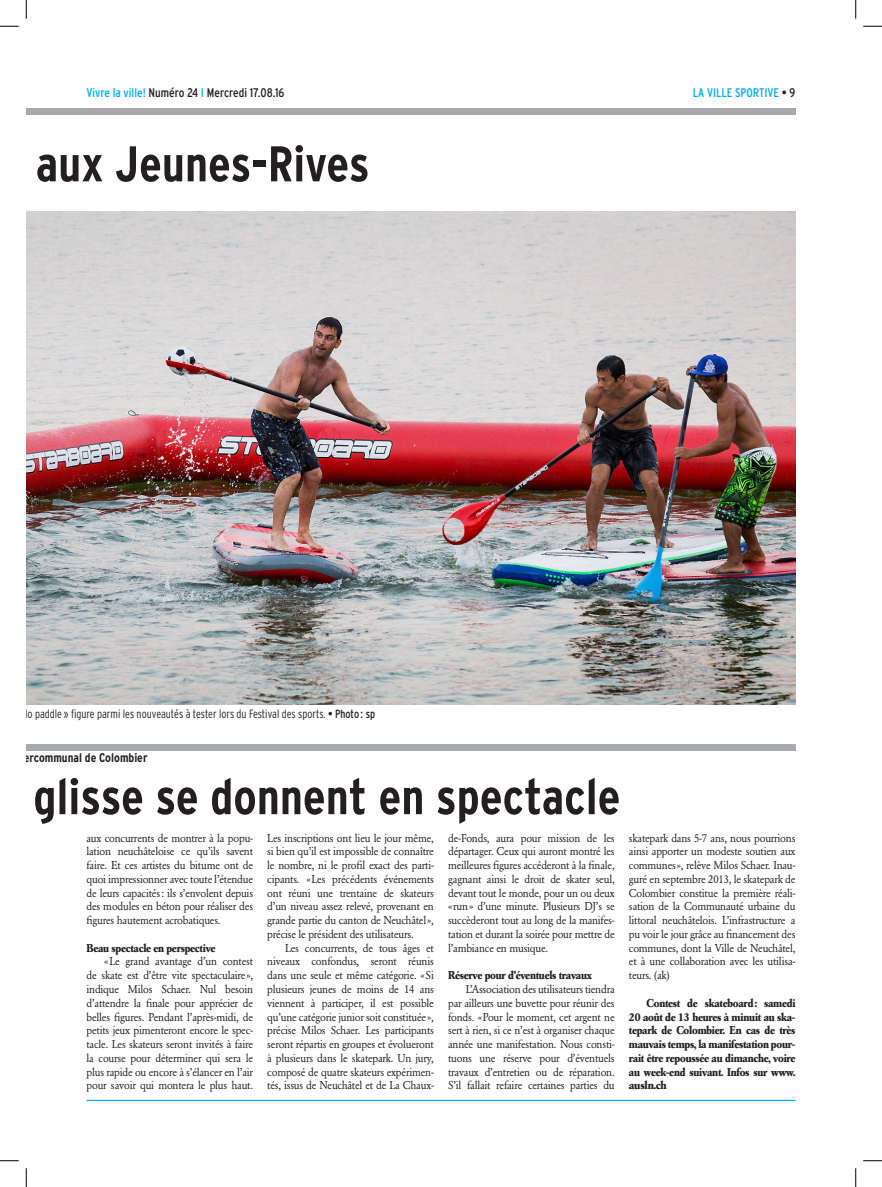
<style>
.page{position:relative;width:882px;height:1187px;background:#fff}
.page>*{position:absolute;margin:0;border:0;box-sizing:border-box;transform-origin:0 0}
.t1{font:700 condensed 50px "Interstate";color:#231f20}
.t2{font:condensed 12.5px "Interstate";color:#231f20}
.t3{font:700 condensed 12.5px "Interstate";color:#231f20}
.t4{font:condensed 12.5px "Interstate";color:#00aeef}
.t5{font:300 condensed 11.88px "Interstate";color:#231f20;scale:.95 1}
.t6{font:11.25px/13.8px "Garamond BE";letter-spacing:-.02em;color:#231f20;text-align:justify;scale:.95 1}
.t7{font:700 11.25px/13.8px "Garamond BE";letter-spacing:-.02em;color:#231f20;text-align:justify;scale:.95 1}
.s1{color:#00aeef}
.s2{color:#231f20}
.s3{font-weight:400}
</style>
<div class="page">
<hr style="left:86px;top:1099px;width:709px;height:1px;background:#00aeef">
<div style="left:26px;top:109px;width:769px;height:6px;background:#a8a9ad"></div>
<img style="left:26px;top:211px;width:769px;height:493px">
<div style="left:26px;top:744px;width:769px;height:6px;background:#a8a9ad"></div>
<svg style="left:0;top:25px;width:19px;height:2px"></svg>
<svg style="left:863px;top:25px;width:19px;height:2px"></svg>
<svg style="left:0;top:1160px;width:19px;height:1px"></svg>
<svg style="left:863px;top:1160px;width:19px;height:1px"></svg>
<svg style="left:25px;top:0;width:2px;height:19px"></svg>
<svg style="left:25px;top:1168px;width:2px;height:18px"></svg>
<svg style="left:855px;top:0;width:1px;height:19px"></svg>
<svg style="left:855px;top:1168px;width:1px;height:18px"></svg>
<p class="t2" style="left:86px;top:85px;width:199px"><span class="s1">Vivre la ville!</span> Numéro 24 <span class="s1">I</span> Mercredi 17.08.16</p>
<p class="t4" style="left:693px;top:85px;width:104px">LA VILLE SPORTIVE <span class="s2">• 9</span></p>
<h1 class="t1" style="left:4px;top:136px;width:367px">s aux Jeunes-Rives</h1>
<p class="t5" style="left:2px;top:707px;width:394px">UP polo paddle » figure parmi les nouveautés à tester lors du Festival des sports. <span class="s3">• Photo : sp</span></p>
<p class="t3" style="left:-2px;top:751px;width:151px">rk intercommunal de Colombier</p>
<h1 class="t1" style="left:0;top:768px;width:622px">a glisse se donnent en spectacle</h1>
<p class="t6" style="left:86px;top:831px;width:177px">aux concurrents de montrer à la popu&shy;lation neuchâteloise ce qu’ils savent faire. Et ces artistes du bitume ont de quoi impressionner avec toute l’étendue de leurs capacités: ils s’envolent depuis des modules en béton pour réaliser des figures hautement acrobatiques.</p>
<p class="t7" style="left:86px;top:941px;width:137px">Beau spectacle en perspective</p>
<p class="t6" style="left:86px;top:954px;width:177px;text-indent:18px">« Le grand avantage d’un contest de skate est d’être vite spectaculaire», indique Milos Schaer. Nul besoin d’attendre la finale pour apprécier de belles figures. Pendant l’après-midi, de petits jeux pimenteront encore le spec&shy;tacle. Les skateurs seront invités à faire la course pour déterminer qui sera le plus rapide ou encore à s’élancer en l’air pour savoir qui montera le plus haut.</p>
<p class="t6" style="left:448px;top:831px;width:177px">de-Fonds, aura pour mission de les départager. Ceux qui auront montré les meilleures figures accéderont à la finale, gagnant ainsi le droit de skater seul, devant tout le monde, pour un ou deux « run» d’une minute. Plusieurs DJ’s se succèderont tout au long de la manifes&shy;tation et durant la soirée pour mettre de l’ambiance en musique.</p>
<p class="t7" style="left:448px;top:968px;width:153px">Réserve pour d’éventuels travaux</p>
<p class="t6" style="left:448px;top:982px;width:177px;text-indent:18px">L’Association des utilisateurs tiendra par ailleurs une buvette pour réunir des fonds. «Pour le moment, cet argent ne sert à rien, si ce n’est à organiser chaque année une manifestation. Nous consti&shy;tuons une réserve pour d’éventuels travaux d’entretien ou de réparation.<br>S’il fallait refaire certaines parties du</p>
<p class="t6" style="left:267px;top:831px;width:177px">Les inscriptions ont lieu le jour même, si bien qu’il est impossible de connaître le nombre, ni le profil exact des parti&shy;cipants. «Les précédents événements ont réuni une trentaine de skateurs d’un niveau assez relevé, provenant en grande partie du canton de Neuchâtel», précise le président des utilisateurs.</p>
<p class="t6" style="left:267px;top:941px;width:177px;text-indent:18px">Les concurrents, de tous âges et niveaux confondus, seront réunis dans une seule et même catégorie. «Si plusieurs jeunes de moins de 14 ans viennent à participer, il est possible qu’une catégorie junior soit constituée», précise Milos Schaer. Les participants seront répartis en groupes et évolueront à plusieurs dans le skatepark. Un jury, composé de quatre skateurs expérimen&shy;tés, issus de Neuchâtel et de La Chaux-</p>
<p class="t6" style="left:629px;top:831px;width:177px">skatepark dans 5-7 ans, nous pourrions ainsi apporter un modeste soutien aux communes», relève Milos Schaer. Inau&shy;guré en septembre 2013, le skatepark de Colombier constitue la première réali&shy;sation de la Communauté urbaine du littoral neuchâtelois. L’infrastructure a pu voir le jour grâce au financement des communes, dont la Ville de Neuchâtel, et à une collaboration avec les utilisa&shy;teurs. (ak)</p>
<p class="t7" style="left:629px;top:996px;width:177px;text-indent:18px">Contest de skateboard: samedi 20 août de 13 heures à minuit au ska&shy;tepark de Colombier. En cas de très mauvais temps, la manifestation pour&shy;rait être repoussée au dimanche, voire au week-end suivant. Infos sur www. ausln.ch</p>
</div>
